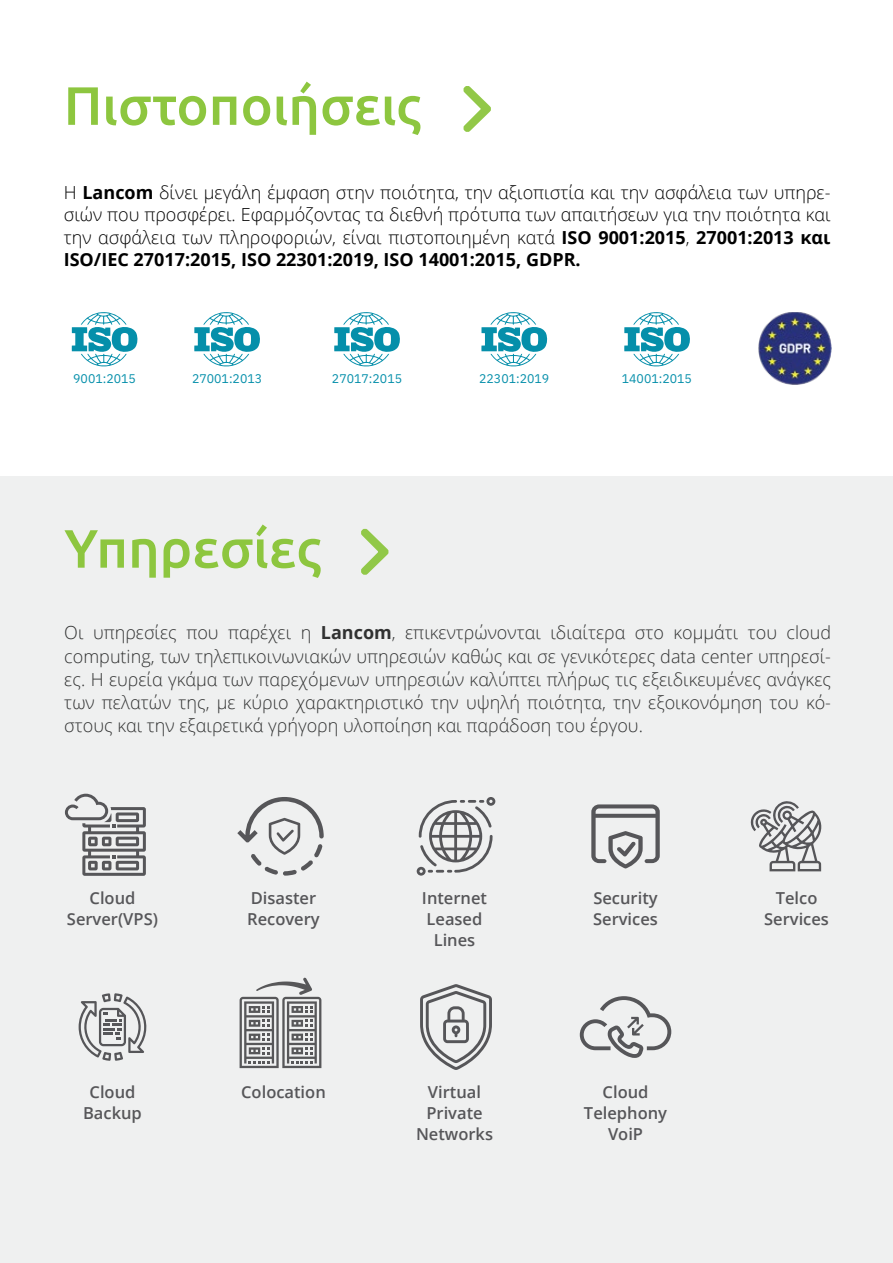
<style>
.page{position:relative;width:893px;height:1263px;background:#fff}
.page>*{position:absolute;margin:0;border:0;box-sizing:border-box;transform-origin:0 0}
.t1{font:500 54px "Ubuntu";color:#8dc63f}
.t2{font:300 18px/23.2px "Open Sans";color:#313232;text-align:justify}
.t3{font:300 18px/22.5px "Open Sans";color:#000;text-align:justify}
.t4{font:600 16.5px/21px "Open Sans";color:#565659;text-align:center}
.t5{font:12.6px "IBM Plex Sans";color:#058faa}
.s1{font-weight:700}
</style>
<div class="page">
<div style="left:0;top:476px;width:893px;height:787px;background:#eff0f0"></div>
<svg style="left:237px;top:797px;width:87px;height:79px"></svg>
<svg style="left:417px;top:797px;width:78px;height:79px"></svg>
<svg style="left:420px;top:984px;width:72px;height:86px"></svg>
<svg style="left:580px;top:996px;width:91px;height:62px"></svg>
<svg style="left:591px;top:804px;width:69px;height:64px"></svg>
<svg style="left:750px;top:801px;width:72px;height:70px"></svg>
<svg style="left:65px;top:794px;width:81px;height:82px"></svg>
<svg style="left:79px;top:993px;width:68px;height:68px"></svg>
<svg style="left:240px;top:977px;width:81px;height:91px"></svg>
<svg style="left:463px;top:86px;width:28px;height:46px"></svg>
<svg style="left:361px;top:528px;width:28px;height:47px"></svg>
<svg style="left:72px;top:312px;width:66px;height:55px"></svg>
<svg style="left:194px;top:312px;width:66px;height:55px"></svg>
<svg style="left:334px;top:312px;width:66px;height:55px"></svg>
<svg style="left:481px;top:312px;width:67px;height:55px"></svg>
<svg style="left:624px;top:312px;width:66px;height:55px"></svg>
<img style="left:759px;top:312px;width:72px;height:72px">
<h1 class="t1" style="left:64px;top:71px;width:358px">Πιστοποιήσεις</h1>
<p class="t3" style="left:64px;top:181px;width:768px">Η <span class="s1">Lancom</span> δίνει μεγάλη έμφαση στην ποιότητα, την αξιοπιστία και την ασφάλεια των υπηρε&shy;σιών που προσφέρει. Εφαρμόζοντας τα διεθνή πρότυπα των απαιτήσεων για την ποιότητα και την ασφάλεια των πληροφοριών, είναι πιστοποιημένη κατά <span class="s1">ISO 9001:2015</span>, <span class="s1">27001:2013 και ISO/IEC 27017:2015, ISO 22301:2019, ISO 14001:2015, GDPR.</span></p>
<p class="t5" style="left:73px;top:369px;width:64px">9001:2015</p>
<p class="t5" style="left:192px;top:369px;width:72px">27001:2013</p>
<p class="t5" style="left:332px;top:369px;width:72px">27017:2015</p>
<p class="t5" style="left:479px;top:369px;width:72px">22301:2019</p>
<p class="t5" style="left:622px;top:369px;width:72px">14001:2015</p>
<h1 class="t1" style="left:64px;top:514px;width:258px">Υπηρεσίες</h1>
<p class="t2" style="left:64px;top:621px;width:768px">Οι υπηρεσίες που παρέχει η <span class="s1">Lancom</span>, επικεντρώνονται ιδιαίτερα στο κομμάτι του cloud computing, των τηλεπικοινωνιακών υπηρεσιών καθώς και σε γενικότερες data center υπηρεσί&shy;ες. Η ευρεία γκάμα των παρεχόμενων υπηρεσιών καλύπτει πλήρως τις εξειδικευμένες ανάγκες των πελατών της, με κύριο χαρακτηριστικό την υψηλή ποιότητα, την εξοικονόμηση του κό&shy;στους και την εξαιρετικά γρήγορη υλοποίηση και παράδοση του έργου.</p>
<p class="t4" style="left:67px;top:887px;width:93px">Cloud<br>Server(VPS)</p>
<p class="t4" style="left:83px;top:1081px;width:60px">Cloud<br>Backup</p>
<p class="t4" style="left:247px;top:887px;width:74px;text-align:left">Disaster<br>Recovery</p>
<p class="t4" style="left:241px;top:1081px;width:86px">Colocation</p>
<p class="t4" style="left:422px;top:887px;width:67px">Internet<br>Leased<br>Lines</p>
<p class="t4" style="left:416px;top:1081px;width:79px">Virtual<br>Private<br>Networks</p>
<p class="t4" style="left:593px;top:887px;width:66px;text-align:left">Security<br>Services</p>
<p class="t4" style="left:584px;top:1081px;width:85px">Cloud<br>Telephony<br>VoiP</p>
<p class="t4" style="left:764px;top:887px;width:66px">Telco<br>Services</p>
</div>
